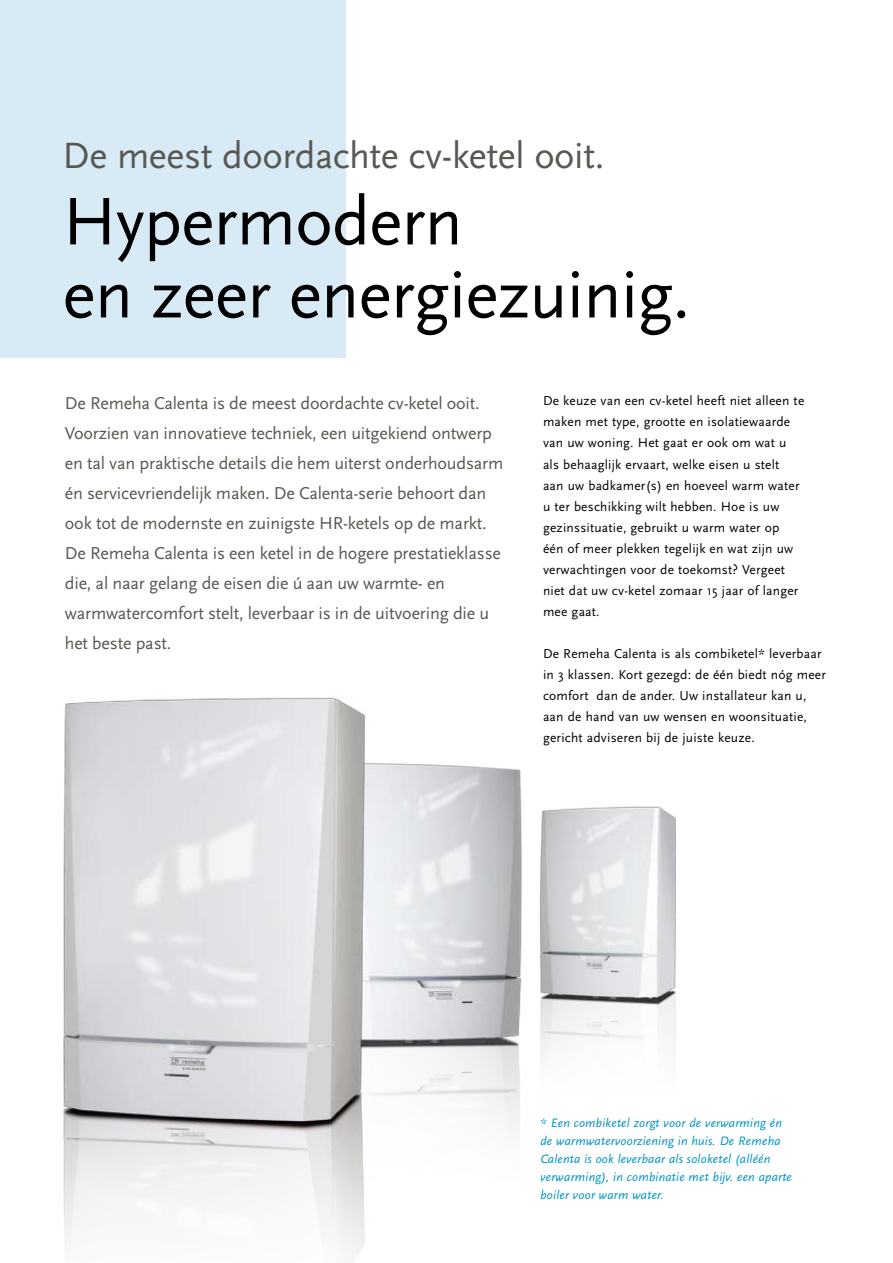
<style>
.page{position:relative;width:893px;height:1263px;background:#fff}
.page>*{position:absolute;margin:0;border:0;box-sizing:border-box;transform-origin:0 0}
.t1{font:70.2px/73.1px "Scala Sans Pro";letter-spacing:-.01em;color:#000}
.t2{font:38.25px "Scala Sans Pro";letter-spacing:-.01em;color:#585952}
.t3{font:18px/30px "Scala Sans Pro";letter-spacing:-.01em;color:#585952}
.t4{font:13.5px/21px "Scala Sans Pro";letter-spacing:.015em;color:#000}
.t5{font:italic 12.75px/18px "Scala Sans Pro";letter-spacing:.015em;color:#0093c4}
</style>
<div class="page">
<div style="left:0;top:0;width:345px;height:357px;background:#d9eaf7"></div>
<img style="left:545px;top:806px;width:132px;height:248px">
<img style="left:380px;top:763px;width:165px;height:367px">
<img style="left:61px;top:697px;width:319px;height:559px">
<h2 class="t2" style="left:63px;top:132px;width:543px">De meest doordachte cv-ketel ooit.</h2>
<h1 class="t1" style="left:63px;top:185px;width:629px">Hypermodern<br>en zeer energiezuinig.</h1>
<p class="t3" style="left:65px;top:388px;width:440px">De Remeha Calenta is de meest doordachte cv-ketel ooit.<br>Voorzien van innovatieve techniek, een uitgekiend ontwerp en tal van praktische details die hem uiterst onderhoudsarm én servicevriendelijk maken. De Calenta-serie behoort dan ook tot de modernste en zuinigste HR-ketels op de markt.<br>De Remeha Calenta is een ketel in de hogere prestatieklasse die, al naar gelang de eisen die ú aan uw warmte- en warmwatercomfort stelt, leverbaar is in de uitvoering die u het beste past.</p>
<p class="t4" style="left:543px;top:391px;width:263px">De keuze van een cv-ketel heeft niet alleen te maken met type, grootte en isolatiewaarde van uw woning. Het gaat er ook om wat u als behaaglijk ervaart, welke eisen u stelt<br>aan uw badkamer(s) en hoeveel warm water u ter beschikking wilt hebben. Hoe is uw gezinssituatie, gebruikt u warm water op<br>één of meer plekken tegelijk en wat zijn uw verwachtingen voor de toekomst? Vergeet niet dat uw cv-ketel zomaar 15 jaar of langer mee gaat.</p>
<p class="t4" style="left:543px;top:643px;width:284px">De Remeha Calenta is als combiketel* leverbaar in 3 klassen. Kort gezegd: de één biedt nóg meer comfort dan de ander. Uw installateur kan u, aan de hand van uw wensen en woonsituatie, gericht adviseren bij de juiste keuze.</p>
<p class="t5" style="left:540px;top:1114px;width:253px">* Een combiketel zorgt voor de verwarming én de warmwatervoorziening in huis. De Remeha Calenta is ook leverbaar als soloketel (alléén verwarming), in combinatie met bijv. een aparte boiler voor warm water.</p>
</div>
